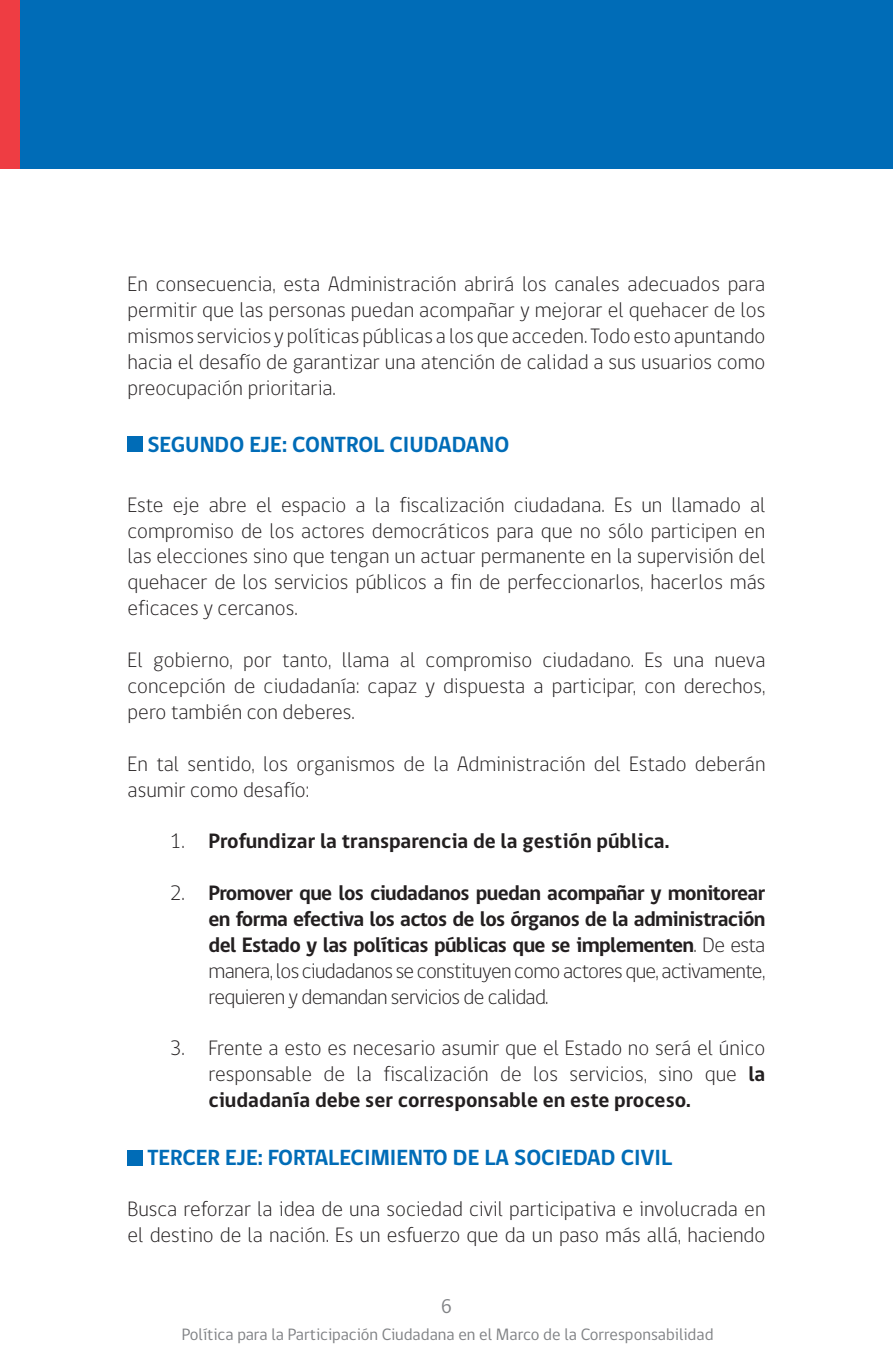
<style>
.page{position:relative;width:893px;height:1372px;background:#fff}
.page>*{position:absolute;margin:0;border:0;box-sizing:border-box;transform-origin:0 0}
.t1{font:700 22.5px "gob CL";color:#006cb7}
.t2{font:300 21.38px/25.9px "gob CL";color:#231f20;text-align:justify}
.t3{font:700 21.38px/25.9px "gob CL";letter-spacing:-.03em;color:#231f20;text-align:justify}
.t4{font:700 21.38px "gob CL";color:#231f20}
.t5{font:20.25px "gob CL";color:#808285}
.t6{font:16.88px "gob CL";color:#808285}
.s1{font-weight:300}
.s2{font-weight:700}
</style>
<div class="page">
<div style="left:0;top:0;width:893px;height:168px;background:#006cb7"></div>
<div style="left:0;top:0;width:20px;height:168px;background:#ee3d43"></div>
<div style="left:128px;top:1149px;width:15px;height:15px;background:#006cb7"></div>
<div style="left:128px;top:436px;width:15px;height:15px;background:#006cb7"></div>
<p class="t2" style="left:128px;top:271px;width:639px">En consecuencia, esta Administración abrirá los canales adecuados para permitir que las personas puedan acompañar y mejorar el quehacer de los mismos servicios y políticas públicas a los que acceden. Todo esto apuntando hacia el desafío de garantizar una atención de calidad a sus usuarios como preocupación prioritaria.</p>
<p class="t1" style="left:147px;top:429px;width:364px">SEGUNDO EJE: CONTROL CIUDADANO</p>
<p class="t2" style="left:128px;top:492px;width:639px">Este eje abre el espacio a la fiscalización ciudadana. Es un llamado al compromiso de los actores democráticos para que no sólo participen en las elecciones sino que tengan un actuar permanente en la supervisión del quehacer de los servicios públicos a fin de perfeccionarlos, hacerlos más eficaces y cercanos.</p>
<p class="t2" style="left:128px;top:647px;width:639px">El gobierno, por tanto, llama al compromiso ciudadano. Es una nueva concepción de ciudadanía: capaz y dispuesta a participar, con derechos, pero también con deberes.</p>
<p class="t2" style="left:128px;top:751px;width:639px">En tal sentido, los organismos de la Administración del Estado deberán asumir como desafío:</p>
<p class="t4" style="left:170px;top:826px;width:501px"><span class="s1">1.</span> Profundizar la transparencia de la gestión pública.</p>
<p class="t3" style="left:209px;top:880px;width:558px;text-indent:-38px"><span class="s1">2.</span> Promover que los ciudadanos puedan acompañar y monitorear en forma efectiva los actos de los órganos de la administración del Estado y las políticas públicas que se implementen<span class="s1">. De esta manera, los ciudadanos se constituyen como actores que, activamente, requieren y demandan servicios de calidad.</span></p>
<p class="t2" style="left:209px;top:1035px;width:558px;text-indent:-38px">3. Frente a esto es necesario asumir que el Estado no será el único responsable de la fiscalización de los servicios, sino que <span class="s2">la ciudadanía debe ser corresponsable en este proceso.</span></p>
<p class="t1" style="left:147px;top:1141px;width:526px">TERCER EJE: FORTALECIMIENTO DE LA SOCIEDAD CIVIL</p>
<p class="t2" style="left:128px;top:1196px;width:639px">Busca reforzar la idea de una sociedad civil participativa e involucrada en el destino de la nación. Es un esfuerzo que da un paso más allá, haciendo</p>
<p class="t5" style="left:441px;top:1292px;width:12px">6</p>
<p class="t6" style="left:182px;top:1322px;width:533px">Política para la Participación Ciudadana en el Marco de la Corresponsabilidad</p>
</div>
